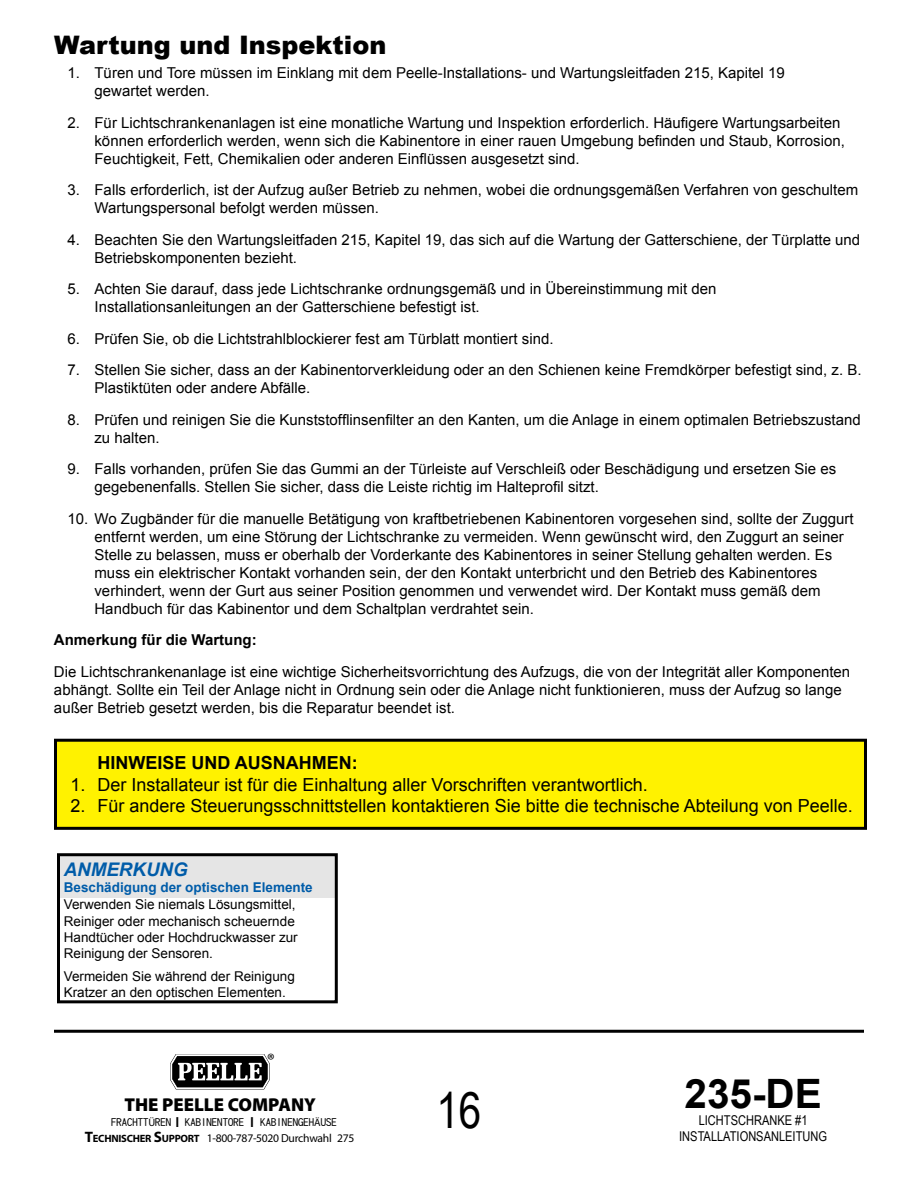
<style>
.page{position:relative;width:918px;height:1188px;background:#fff}
.page>*{position:absolute;margin:0;border:0;box-sizing:border-box;transform-origin:0 0}
.t1{font:49.5px "Arial Narrow";color:#000}
.t2{font:700 40.5px "Arial";color:#000}
.t3{font:900 25.5px "Arial";color:#000}
.t4{font:900 18.75px "Myriad Pro";color:#000}
.t5{font:italic 700 18.75px "Arial";color:#005ca9}
.t6{font:18px "Arial";color:#000}
.t7{font:700 18px "Arial";color:#000}
.t8{font:18px "Myriad Pro";color:#000}
.t9{font:15px/18px "Arial";color:#000}
.t10{font:700 15px "Arial";color:#000}
.t11{font:13.5px/16.2px "Arial";color:#000}
.t12{font:13.5px/16.5px "Arial Narrow";color:#000;text-align:center}
.t13{font:700 13.5px "Arial";color:#005ca9}
.t14{font:11.55px "Myriad Pro";letter-spacing:-.025em;color:#000}
.t15{font:10.65px "DF Hei W5";letter-spacing:.005em;color:#000}
.s1{font-family:"Myriad Pro"}
.s2{font-family:"Myriad Pro";font-weight:600;font-size:14.7px}
.s3{font-weight:700;font-size:15.15px}
.s4{font-weight:700;font-size:10.65px}
</style>
<div class="page">
<svg style="left:170px;top:1054px;width:100px;height:35px"></svg>
<hr style="left:54px;top:1030px;width:810px;height:3px;background:#000">
<div style="left:56px;top:740px;width:810px;height:88px;background:#fff200"></div>
<div style="left:54px;top:739px;width:813px;height:91px;border:3px solid #000"></div>
<div style="left:57px;top:856px;width:279px;height:42px;background:#e5e5e5"></div>
<div style="left:57px;top:853px;width:281px;height:150px;border:3px solid #000"></div>
<h3 class="t3" style="left:54px;top:26px;width:334px">Wartung und Inspektion</h3>
<p class="t9" style="left:94px;top:64px;width:692px;text-indent:-27px">1. Türen und Tore müssen im Einklang mit dem Peelle-Installations- und Wartungsleitfaden 215, Kapitel 19 gewartet werden.</p>
<p class="t9" style="left:94px;top:114px;width:752px;text-indent:-27px">2. Für Lichtschrankenanlagen ist eine monatliche Wartung und Inspektion erforderlich. Häufigere Wartungsarbeiten können erforderlich werden, wenn sich die Kabinentore in einer rauen Umgebung befinden und Staub, Korrosion,<br>Feuchtigkeit, Fett, Chemikalien oder anderen Einflüssen ausgesetzt sind.</p>
<p class="t9" style="left:94px;top:181px;width:765px;text-indent:-27px">3. Falls erforderlich, ist der Aufzug außer Betrieb zu nehmen, wobei die ordnungsgemäßen Verfahren von geschultem<br>Wartungspersonal befolgt werden müssen.</p>
<p class="t9" style="left:94px;top:231px;width:767px;text-indent:-27px">4. Beachten Sie den Wartungsleitfaden 215, Kapitel 19, das sich auf die Wartung der Gatterschiene, der Türplatte und<br>Betriebskomponenten bezieht.</p>
<p class="t9" style="left:94px;top:280px;width:623px;text-indent:-27px">5. Achten Sie darauf, dass jede Lichtschranke ordnungsgemäß und in Übereinstimmung mit den<br>Installationsanleitungen an der Gatterschiene befestigt ist.</p>
<p class="t9" style="left:67px;top:330px;width:488px">6. Prüfen Sie, ob die Lichtstrahlblockierer fest am Türblatt montiert sind.</p>
<p class="t9" style="left:94px;top:361px;width:769px;text-indent:-27px">7. Stellen Sie sicher, dass an der Kabinentorverkleidung oder an den Schienen keine Fremdkörper befestigt sind, z. B.<br>Plastiktüten oder andere Abfälle.</p>
<p class="t9" style="left:94px;top:411px;width:768px;text-indent:-27px">8. Prüfen und reinigen Sie die Kunststofflinsenfilter an den Kanten, um die Anlage in einem optimalen Betriebszustand zu halten.</p>
<p class="t9" style="left:94px;top:460px;width:743px;text-indent:-27px">9. Falls vorhanden, prüfen Sie das Gummi an der Türleiste auf Verschleiß oder Beschädigung und ersetzen Sie es gegebenenfalls. Stellen Sie sicher, dass die Leiste richtig im Halteprofil sitzt.</p>
<p class="t9" style="left:94px;top:510px;width:761px;text-indent:-27px">10. Wo Zugbänder für die manuelle Betätigung von kraftbetriebenen Kabinentoren vorgesehen sind, sollte der Zuggurt entfernt werden, um eine Störung der Lichtschranke zu vermeiden. Wenn gewünscht wird, den Zuggurt an seiner Stelle zu belassen, muss er oberhalb der Vorderkante des Kabinentores in seiner Stellung gehalten werden. Es muss ein elektrischer Kontakt vorhanden sein, der den Kontakt unterbricht und den Betrieb des Kabinentores verhindert, wenn der Gurt aus seiner Position genommen und verwendet wird. Der Kontakt muss gemäß dem Handbuch für das Kabinentor und dem Schaltplan verdrahtet sein.</p>
<p class="t10" style="left:54px;top:630px;width:204px">Anmerkung für die Wartung:</p>
<p class="t9" style="left:54px;top:663px;width:798px">Die Lichtschrankenanlage ist eine wichtige Sicherheitsvorrichtung des Aufzugs, die von der Integrität aller Komponenten abhängt. Sollte ein Teil der Anlage nicht in Ordnung sein oder die Anlage nicht funktionieren, muss der Aufzug so lange außer Betrieb gesetzt werden, bis die Reparatur beendet ist.</p>
<p class="t7" style="left:98px;top:750px;width:262px">HINWEISE UND AUSNAHMEN:</p>
<p class="t6" style="left:70px;top:773px;width:579px">1. Der Installateur ist für die Einhaltung aller Vorschriften verantwortlich.</p>
<p class="t6" style="left:70px;top:794px;width:784px">2. Für andere Steuerungsschnittstellen kontaktieren Sie bitte die technische Abteilung von Peelle.</p>
<p class="t5" style="left:64px;top:857px;width:125px">ANMERKUNG</p>
<p class="t13" style="left:64px;top:878px;width:251px">Beschädigung der optischen Elemente</p>
<p class="t11" style="left:64px;top:897px;width:236px">Verwenden Sie niemals Lösungsmittel, Reiniger oder mechanisch scheuernde Handtücher oder Hochdruckwasser zur Reinigung der Sensoren.</p>
<p class="t11" style="left:64px;top:968px;width:233px">Vermeiden Sie während der Reinigung<br>Kratzer an den optischen Elementen.</p>
<p class="t8" style="left:267px;top:1049px;width:9px">®</p>
<p class="t4" style="left:124px;top:1092px;width:193px">THE PEELLE COMPANY</p>
<p class="t15" style="left:111px;top:1117px;width:227px">FRACHTT<span class="s1">Ü</span>REN <span class="s2">I</span> KABINENTORE <span class="s2">I</span> KABINENGEH<span class="s1">Ä</span>USE</p>
<p class="t14" style="left:85px;top:1131px;width:271px"><span class="s3">T</span><span class="s4">ECHNISCHER</span> <span class="s3">S</span><span class="s4">UPPORT</span> 1-800-787-5020 Durchwahl 275</p>
<h1 class="t1" style="left:436px;top:1074px;width:47px">16</h1>
<h2 class="t2" style="left:684px;top:1066px;width:139px">235-DE</h2>
<p class="t12" style="left:679px;top:1111px;width:149px">LICHTSCHRANKE #1<br>INSTALLATIONSANLEITUNG</p>
</div>
